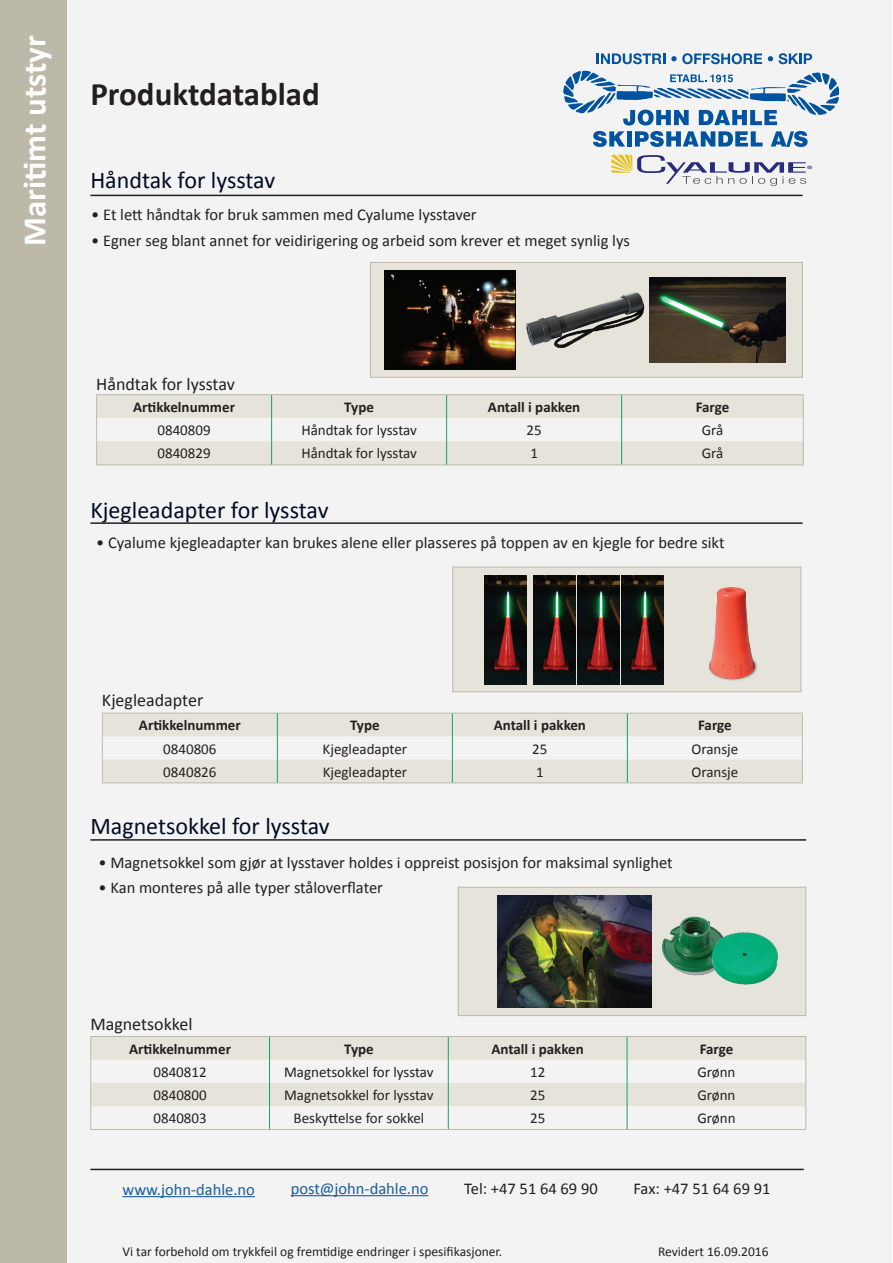
<style>
.page{position:relative;width:893px;height:1263px;background:#fff}
.page>*{position:absolute;margin:0;border:0;box-sizing:border-box;transform-origin:0 0}
.t1{font:700 33px "Calibri";color:#231f20}
.t2{font:700 33px "Calibri";color:#fff}
.t3{font:24px "Calibri";color:#000c23}
.t4{font:18px "Calibri";color:#231f20}
.t5{font:16.5px "Calibri";color:#231f20}
.t6{font:16.5px "Calibri";color:#175d9e}
.t7{font:15px "Calibri";color:#231f20}
.t8{font:700 15px "Calibri";color:#231f20}
.t9{font:13.5px "Calibri";color:#231f20}
</style>
<div class="page">
<div style="left:1px;top:0;width:891px;height:1263px;background:#f3f3f3"></div>
<hr style="left:90px;top:195px;width:713px;height:1px;background:#231f20">
<hr style="left:90px;top:1169px;width:714px;height:1px;background:#231f20">
<svg style="left:564px;top:71px;width:275px;height:76px"></svg>
<svg style="left:597px;top:53px;width:68px;height:11px"></svg>
<svg style="left:671px;top:53px;width:91px;height:11px"></svg>
<svg style="left:768px;top:56px;width:5px;height:5px"></svg>
<svg style="left:779px;top:53px;width:33px;height:11px"></svg>
<hr style="left:122px;top:1196px;width:133px;height:1px;background:#175d9e">
<hr style="left:291px;top:1195px;width:137px;height:1px;background:#175d9e">
<div style="left:0;top:0;width:67px;height:1263px;background:#bdb9a9"></div>
<svg style="left:611px;top:155px;width:201px;height:31px"></svg>
<svg style="left:97px;top:395px;width:706px;height:70px;fill:#e6e4da"></svg>
<hr style="left:96px;top:394px;width:176px;height:1px;background:#bdb9a9">
<hr style="left:272px;top:394px;width:175px;height:1px;background:#bdb9a9">
<hr style="left:447px;top:394px;width:175px;height:1px;background:#bdb9a9">
<hr style="left:622px;top:394px;width:182px;height:1px;background:#bdb9a9">
<svg style="left:96px;top:395px;width:1px;height:70px"></svg>
<svg style="left:803px;top:395px;width:1px;height:70px"></svg>
<hr style="left:96px;top:465px;width:176px;height:1px;background:#bdb9a9">
<hr style="left:272px;top:465px;width:175px;height:1px;background:#bdb9a9">
<hr style="left:447px;top:465px;width:175px;height:1px;background:#bdb9a9">
<hr style="left:622px;top:465px;width:182px;height:1px;background:#bdb9a9">
<svg style="left:271px;top:395px;width:1px;height:70px"></svg>
<svg style="left:446px;top:395px;width:1px;height:70px"></svg>
<svg style="left:621px;top:395px;width:1px;height:70px"></svg>
<div style="left:370px;top:262px;width:433px;height:116px;background:#e6e4da;border:1px solid #bdb9a9"></div>
<img style="left:384px;top:271px;width:132px;height:98px">
<img style="left:526px;top:292px;width:119px;height:57px">
<img style="left:649px;top:277px;width:136px;height:85px">
<hr style="left:90px;top:522px;width:713px;height:2px;background:#231f20">
<svg style="left:103px;top:714px;width:699px;height:68px;fill:#e6e4da"></svg>
<hr style="left:102px;top:713px;width:175px;height:1px;background:#bdb9a9">
<hr style="left:277px;top:713px;width:175px;height:1px;background:#bdb9a9">
<hr style="left:452px;top:713px;width:175px;height:1px;background:#bdb9a9">
<hr style="left:627px;top:713px;width:176px;height:1px;background:#bdb9a9">
<svg style="left:102px;top:713px;width:1px;height:69px"></svg>
<svg style="left:802px;top:713px;width:1px;height:69px"></svg>
<hr style="left:102px;top:782px;width:175px;height:1px;background:#bdb9a9">
<hr style="left:277px;top:782px;width:175px;height:1px;background:#bdb9a9">
<hr style="left:452px;top:782px;width:175px;height:1px;background:#bdb9a9">
<hr style="left:627px;top:782px;width:176px;height:1px;background:#bdb9a9">
<svg style="left:277px;top:713px;width:1px;height:69px"></svg>
<svg style="left:452px;top:713px;width:1px;height:69px"></svg>
<svg style="left:627px;top:713px;width:1px;height:69px"></svg>
<div style="left:452px;top:567px;width:349px;height:125px;background:#e6e4da;border:1px solid #bdb9a9"></div>
<img style="left:484px;top:576px;width:42px;height:108px">
<img style="left:534px;top:576px;width:42px;height:108px">
<img style="left:578px;top:576px;width:42px;height:108px">
<img style="left:622px;top:576px;width:42px;height:108px">
<img style="left:709px;top:587px;width:49px;height:94px">
<hr style="left:90px;top:839px;width:716px;height:2px;background:#231f20">
<svg style="left:91px;top:1037px;width:714px;height:69px;fill:#e6e4da"></svg>
<hr style="left:90px;top:1036px;width:179px;height:1px;background:#bdb9a9">
<hr style="left:269px;top:1036px;width:179px;height:1px;background:#bdb9a9">
<hr style="left:448px;top:1036px;width:179px;height:1px;background:#bdb9a9">
<hr style="left:627px;top:1036px;width:179px;height:1px;background:#bdb9a9">
<svg style="left:90px;top:1037px;width:1px;height:92px"></svg>
<svg style="left:805px;top:1037px;width:1px;height:92px"></svg>
<hr style="left:90px;top:1129px;width:179px;height:1px;background:#bdb9a9">
<hr style="left:269px;top:1129px;width:179px;height:1px;background:#bdb9a9">
<hr style="left:448px;top:1129px;width:179px;height:1px;background:#bdb9a9">
<hr style="left:627px;top:1129px;width:179px;height:1px;background:#bdb9a9">
<svg style="left:269px;top:1037px;width:1px;height:92px"></svg>
<svg style="left:448px;top:1037px;width:1px;height:92px"></svg>
<svg style="left:627px;top:1037px;width:1px;height:92px"></svg>
<div style="left:458px;top:887px;width:348px;height:129px;background:#e6e4da;border:1px solid #bdb9a9"></div>
<img style="left:651px;top:913px;width:51px;height:77px">
<img style="left:674px;top:918px;width:104px;height:72px">
<img style="left:497px;top:896px;width:154px;height:111px">
<h1 class="t2" style="left:14px;top:246px;width:212px;rotate:-90deg">Maritimt utstyr</h1>
<h1 class="t1" style="left:90px;top:73px;width:231px">Produktdatablad</h1>
<h2 class="t3" style="left:90px;top:165px;width:186px">Håndtak for lysstav</h2>
<p class="t5" style="left:91px;top:204px;width:387px">• Et lett håndtak for bruk sammen med Cyalume lysstaver</p>
<p class="t5" style="left:91px;top:230px;width:540px">• Egner seg blant annet for veidirigering og arbeid som krever et meget synlig lys</p>
<p class="t4" style="left:96px;top:372px;width:140px">Håndtak for lysstav</p>
<p class="t8" style="left:133px;top:397px;width:103px">Artikkelnummer</p>
<p class="t8" style="left:344px;top:397px;width:31px">Type</p>
<p class="t8" style="left:488px;top:397px;width:94px">Antall i pakken</p>
<p class="t8" style="left:696px;top:397px;width:35px">Farge</p>
<p class="t7" style="left:157px;top:421px;width:55px">0840809</p>
<p class="t7" style="left:301px;top:421px;width:117px">Håndtak for lysstav</p>
<p class="t7" style="left:526px;top:421px;width:17px">25</p>
<p class="t7" style="left:702px;top:421px;width:23px">Grå</p>
<p class="t7" style="left:157px;top:444px;width:55px">0840829</p>
<p class="t7" style="left:301px;top:444px;width:117px">Håndtak for lysstav</p>
<p class="t7" style="left:530px;top:444px;width:9px">1</p>
<p class="t7" style="left:702px;top:444px;width:23px">Grå</p>
<h2 class="t3" style="left:90px;top:495px;width:240px">Kjegleadapter for lysstav</h2>
<p class="t5" style="left:96px;top:532px;width:630px">• Cyalume kjegleadapter kan brukes alene eller plasseres på toppen av en kjegle for bedre sikt</p>
<p class="t4" style="left:102px;top:688px;width:103px">Kjegleadapter</p>
<p class="t8" style="left:139px;top:716px;width:103px">Artikkelnummer</p>
<p class="t8" style="left:350px;top:716px;width:31px">Type</p>
<p class="t8" style="left:494px;top:716px;width:94px">Antall i pakken</p>
<p class="t8" style="left:698px;top:716px;width:35px">Farge</p>
<p class="t7" style="left:163px;top:739px;width:55px">0840806</p>
<p class="t7" style="left:323px;top:739px;width:86px">Kjegleadapter</p>
<p class="t7" style="left:532px;top:739px;width:17px">25</p>
<p class="t7" style="left:691px;top:739px;width:48px">Oransje</p>
<p class="t7" style="left:163px;top:762px;width:55px">0840826</p>
<p class="t7" style="left:323px;top:762px;width:86px">Kjegleadapter</p>
<p class="t7" style="left:536px;top:762px;width:9px">1</p>
<p class="t7" style="left:691px;top:762px;width:48px">Oransje</p>
<h2 class="t3" style="left:90px;top:811px;width:241px">Magnetsokkel for lysstav</h2>
<p class="t5" style="left:99px;top:851px;width:576px">• Magnetsokkel som gjør at lysstaver holdes i oppreist posisjon for maksimal synlighet</p>
<p class="t5" style="left:99px;top:877px;width:286px">• Kan monteres på alle typer ståloverflater</p>
<p class="t4" style="left:90px;top:1012px;width:104px">Magnetsokkel</p>
<p class="t8" style="left:129px;top:1039px;width:103px">Artikkelnummer</p>
<p class="t8" style="left:344px;top:1039px;width:31px">Type</p>
<p class="t8" style="left:491px;top:1039px;width:94px">Antall i pakken</p>
<p class="t8" style="left:700px;top:1039px;width:35px">Farge</p>
<p class="t7" style="left:153px;top:1062px;width:55px">0840812</p>
<p class="t7" style="left:284px;top:1062px;width:151px">Magnetsokkel for lysstav</p>
<p class="t7" style="left:530px;top:1062px;width:17px">12</p>
<p class="t7" style="left:697px;top:1062px;width:40px">Grønn</p>
<p class="t7" style="left:154px;top:1086px;width:55px">0840800</p>
<p class="t7" style="left:284px;top:1086px;width:151px">Magnetsokkel for lysstav</p>
<p class="t7" style="left:530px;top:1086px;width:17px">25</p>
<p class="t7" style="left:697px;top:1086px;width:40px">Grønn</p>
<p class="t7" style="left:154px;top:1109px;width:55px">0840803</p>
<p class="t7" style="left:293px;top:1109px;width:132px">Beskyttelse for sokkel</p>
<p class="t7" style="left:530px;top:1109px;width:17px">25</p>
<p class="t7" style="left:697px;top:1109px;width:40px">Grønn</p>
<p class="t6" style="left:122px;top:1179px;width:134px">www.john-dahle.no</p>
<p class="t6" style="left:291px;top:1178px;width:139px">post@john-dahle.no</p>
<p class="t5" style="left:464px;top:1178px;width:135px">Tel: +47 51 64 69 90</p>
<p class="t5" style="left:633px;top:1178px;width:138px">Fax: +47 51 64 69 91</p>
<p class="t9" style="left:123px;top:1243px;width:381px">Vi tar forbehold om trykkfeil og fremtidige endringer i spesifikasjoner.</p>
<p class="t9" style="left:658px;top:1243px;width:112px">Revidert 16.09.2016</p>
</div>
